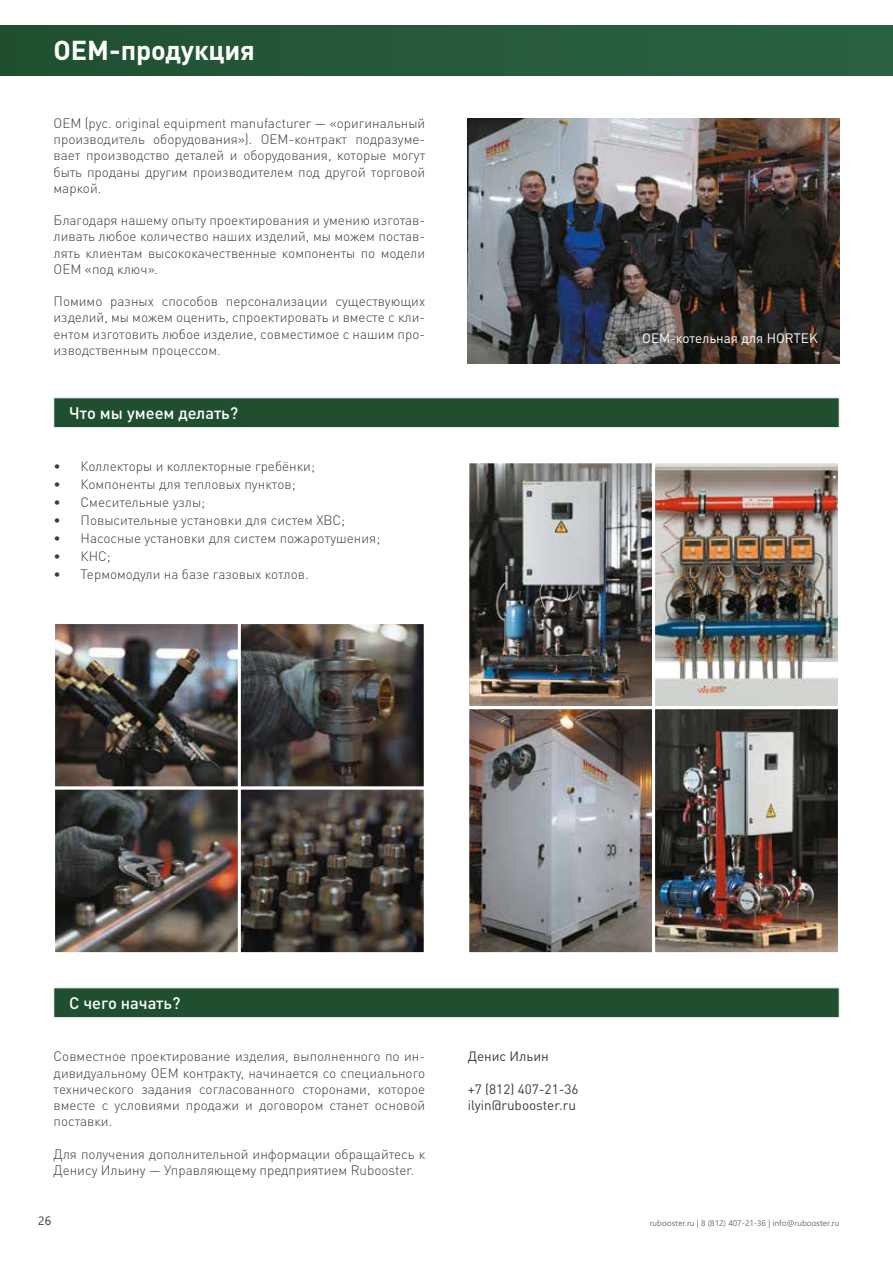
<style>
.page{position:relative;width:893px;height:1263px;background:#fff}
.page>*{position:absolute;margin:0;border:0;box-sizing:border-box;transform-origin:0 0}
.t1{font:700 27px "DIN Pro";color:#fff}
.t2{font:500 16.5px "DIN Pro";color:#fff}
.t3{font:300 13.5px/16.2px "DIN Pro";color:#3c3c3b;text-align:justify}
.t4{font:13.5px/16.2px "DIN Pro";color:#3c3c3b}
.t5{font:13.5px "DIN Pro";color:#fff}
.t6{font:12px "Segoe UI";color:#3c3c3b}
.t7{font:8.25px "Segoe UI";color:#706f6f}
</style>
<div class="page">
<div style="left:0;top:26px;width:893px;height:50px;background:#25593a"></div>
<img style="left:468px;top:118px;width:371px;height:246px">
<div style="left:54px;top:988px;width:785px;height:30px;background:#1f4f2f;border:1px solid #f6f6f6"></div>
<div style="left:54px;top:398px;width:785px;height:30px;background:#1f4f2f;border:1px solid #f6f6f6"></div>
<img style="left:470px;top:464px;width:367px;height:487px">
<div style="left:466px;top:460px;width:189px;height:249px;border:3px solid #fff"></div>
<img style="left:56px;top:625px;width:367px;height:326px">
<div style="left:52px;top:621px;width:189px;height:168px;border:3px solid #fff"></div>
<div style="left:238px;top:621px;width:189px;height:168px;border:3px solid #fff"></div>
<div style="left:52px;top:787px;width:189px;height:168px;border:3px solid #fff"></div>
<div style="left:238px;top:787px;width:189px;height:168px;border:3px solid #fff"></div>
<div style="left:652px;top:460px;width:189px;height:249px;border:3px solid #fff"></div>
<div style="left:466px;top:706px;width:189px;height:249px;border:3px solid #fff"></div>
<div style="left:652px;top:706px;width:189px;height:249px;border:3px solid #fff"></div>
<h1 class="t1" style="left:54px;top:28px;width:203px">OEM-продукция</h1>
<p class="t3" style="left:54px;top:114px;width:373px">OEM (рус. original equipment manufacturer — «оригинальный производитель оборудования»). OEM-контракт подразуме&shy;вает производство деталей и оборудования, которые могут быть проданы другим производителем под другой торговой маркой.</p>
<p class="t3" style="left:54px;top:211px;width:373px">Благодаря нашему опыту проектирования и умению изготав&shy;ливать любое количество наших изделий, мы можем постав&shy;лять клиентам высококачественные компоненты по модели OEM «под ключ».</p>
<p class="t3" style="left:54px;top:292px;width:373px">Помимо разных способов персонализации существующих изделий, мы можем оценить, спроектировать и вместе с кли&shy;ентом изготовить любое изделие, совместимое с нашим про&shy;изводственным процессом.</p>
<p class="t2" style="left:69px;top:399px;width:171px">Что мы умеем делать?</p>
<p class="t3" style="left:54px;top:457px;width:263px">• Коллекторы и коллекторные гребёнки;</p>
<p class="t3" style="left:54px;top:475px;width:244px">• Компоненты для тепловых пунктов;</p>
<p class="t3" style="left:54px;top:493px;width:153px">• Смесительные узлы;</p>
<p class="t3" style="left:54px;top:511px;width:293px">• Повысительные установки для систем ХВС;</p>
<p class="t3" style="left:54px;top:529px;width:328px">• Насосные установки для систем пожаротушения;</p>
<p class="t3" style="left:54px;top:547px;width:59px">• КНС;</p>
<p class="t3" style="left:54px;top:565px;width:256px">• Термомодули на базе газовых котлов.</p>
<p class="t5" style="left:642px;top:327px;width:177px">ОЕМ-котельная для HORTEK</p>
<p class="t2" style="left:69px;top:989px;width:113px">С чего начать?</p>
<p class="t3" style="left:54px;top:1047px;width:373px">Совместное проектирование изделия, выполненного по ин&shy;дивидуальному OEM контракту, начинается со специального технического задания согласованного сторонами, которое вместе с условиями продажи и договором станет основой поставки.</p>
<p class="t3" style="left:54px;top:1144px;width:373px">Для получения дополнительной информации обращайтесь к<br>Денису Ильину — Управляющему предприятием Rubooster.</p>
<p class="t4" style="left:468px;top:1047px;width:83px">Денис Ильин</p>
<p class="t4" style="left:468px;top:1079px;width:112px">+7 (812) 407-21-36 ilyin@rubooster.ru</p>
<p class="t6" style="left:38px;top:1209px;width:14px">26</p>
<p class="t7" style="left:650px;top:1215px;width:191px">rubooster.ru | 8 (812) 407-21-36 | info@rubooster.ru</p>
</div>
